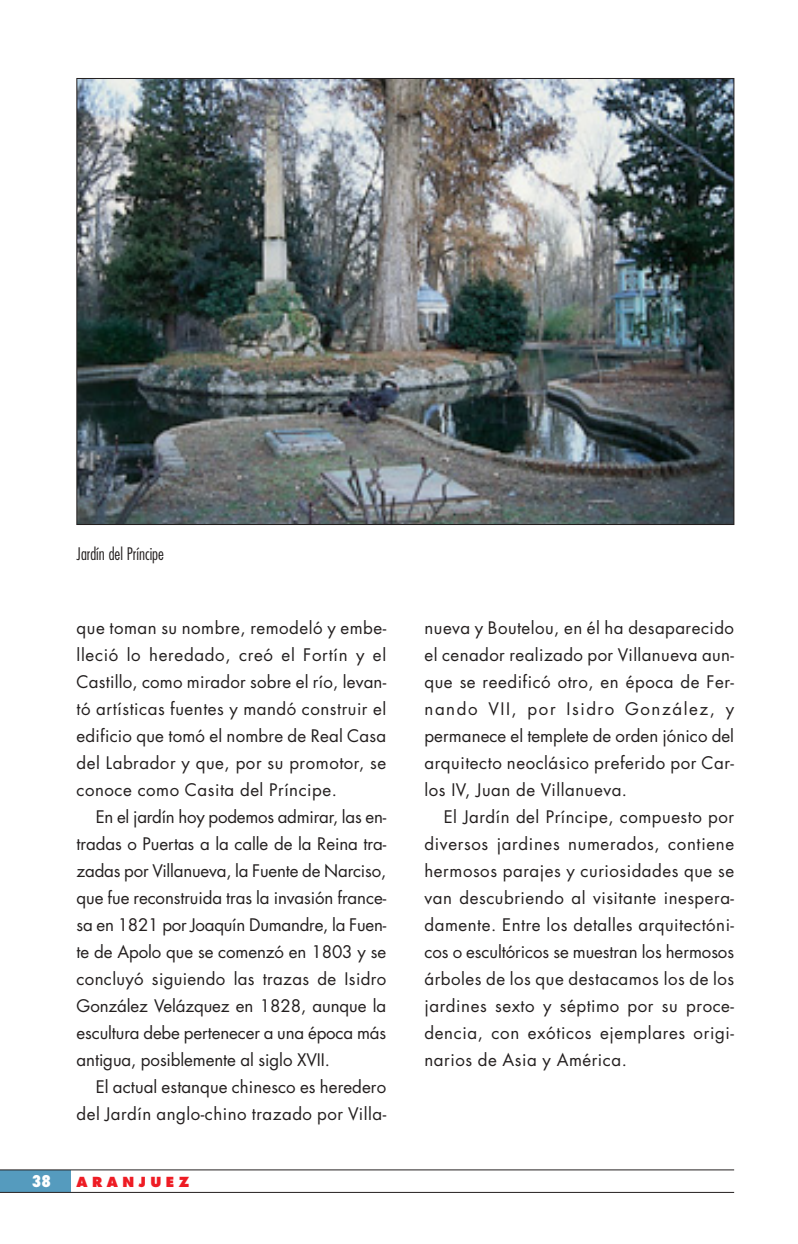
<style>
.page{position:relative;width:798px;height:1244px;background:#fff}
.page>*{position:absolute;margin:0;border:0;box-sizing:border-box;transform-origin:0 0}
.t1{font:16.88px "Futura";letter-spacing:.03em;color:#231f1f}
.t2{font:16.88px "Futura";letter-spacing:-.005em;color:#231f1f}
.t3{font:16.88px "Futura";letter-spacing:-.01em;color:#231f1f}
.t4{font:16.88px "Futura";letter-spacing:-.015em;color:#231f1f}
.t5{font:16.88px "Futura";letter-spacing:.01em;color:#231f1f}
.t6{font:16.88px "Futura";color:#231f1f}
.t7{font:16.88px "Futura";letter-spacing:.005em;color:#231f1f}
.t8{font:16.88px "Futura";letter-spacing:.09em;color:#231f1f}
.t9{font:300 condensed 16.88px "Futura";color:#231f1f}
.t10{font:800 condensed 15.75px "Futura";color:#fff}
.t11{font:800 13.5px "Futura";letter-spacing:.335em;color:#ee1c24}
</style>
<div class="page">
<div style="left:0;top:1170px;width:70px;height:22px;background:#559bbe"></div>
<hr style="left:0;top:1192px;width:733px;height:1px;background:#231f1f">
<hr style="left:0;top:1169px;width:733px;height:1px;background:#231f1f">
<img style="left:79px;top:80px;width:652px;height:443px">
<p class="t9" style="left:77px;top:546px;width:89px">Jardín del Príncipe</p>
<p class="t1" style="left:77px;top:620px;width:311px">que toman su nombre, remodeló y embe-</p>
<p class="t1" style="left:77px;top:647px;width:311px">lleció lo heredado, creó el Fortín y el</p>
<p class="t5" style="left:77px;top:674px;width:311px">Castillo, como mirador sobre el río, levan-</p>
<p class="t1" style="left:77px;top:701px;width:311px">tó artísticas fuentes y mandó construir el</p>
<p class="t1" style="left:77px;top:728px;width:311px">edificio que tomó el nombre de Real Casa</p>
<p class="t1" style="left:77px;top:755px;width:311px">del Labrador y que, por su promotor, se</p>
<p class="t1" style="left:77px;top:782px;width:262px">conoce como Casita del Príncipe.</p>
<p class="t4" style="left:96px;top:809px;width:292px">En el jardín hoy podemos admirar, las en-</p>
<p class="t2" style="left:77px;top:836px;width:311px">tradas o Puertas a la calle de la Reina tra-</p>
<p class="t3" style="left:77px;top:863px;width:311px">zadas por Villanueva, la Fuente de Narciso,</p>
<p class="t2" style="left:77px;top:890px;width:311px">que fue reconstruida tras la invasión france-</p>
<p class="t4" style="left:77px;top:917px;width:311px">sa en 1821 por Joaquín Dumandre, la Fuen-</p>
<p class="t2" style="left:77px;top:944px;width:311px">te de Apolo que se comenzó en 1803 y se</p>
<p class="t1" style="left:77px;top:971px;width:311px">concluyó siguiendo las trazas de Isidro</p>
<p class="t2" style="left:77px;top:998px;width:311px">González Velázquez en 1828, aunque la</p>
<p class="t3" style="left:77px;top:1025px;width:311px">escultura debe pertenecer a una época más</p>
<p class="t2" style="left:77px;top:1052px;width:255px">antigua, posiblemente al siglo XVII.</p>
<p class="t7" style="left:96px;top:1079px;width:292px">El actual estanque chinesco es heredero</p>
<p class="t1" style="left:77px;top:1106px;width:311px">del Jardín anglo-chino trazado por Villa-</p>
<p class="t10" style="left:32px;top:1174px;width:21px">38</p>
<p class="t11" style="left:77px;top:1176px;width:114px">ARANJUEZ</p>
<p class="t1" style="left:424px;top:620px;width:311px">nueva y Boutelou, en él ha desaparecido</p>
<p class="t1" style="left:424px;top:647px;width:311px">el cenador realizado por Villanueva aun-</p>
<p class="t1" style="left:424px;top:674px;width:311px">que se reedificó otro, en época de Fer-</p>
<p class="t8" style="left:424px;top:701px;width:311px">nando VII, por Isidro González, y</p>
<p class="t6" style="left:424px;top:728px;width:311px">permanece el templete de orden jónico del</p>
<p class="t1" style="left:424px;top:755px;width:311px">arquitecto neoclásico preferido por Car-</p>
<p class="t1" style="left:424px;top:782px;width:204px">los IV, Juan de Villanueva.</p>
<p class="t1" style="left:443px;top:809px;width:292px">El Jardín del Príncipe, compuesto por</p>
<p class="t1" style="left:424px;top:836px;width:311px">diversos jardines numerados, contiene</p>
<p class="t1" style="left:424px;top:863px;width:311px">hermosos parajes y curiosidades que se</p>
<p class="t1" style="left:424px;top:890px;width:311px">van descubriendo al visitante inespera-</p>
<p class="t1" style="left:424px;top:917px;width:311px">damente. Entre los detalles arquitectóni-</p>
<p class="t2" style="left:424px;top:944px;width:311px">cos o escultóricos se muestran los hermosos</p>
<p class="t1" style="left:424px;top:971px;width:311px">árboles de los que destacamos los de los</p>
<p class="t1" style="left:424px;top:998px;width:311px">jardines sexto y séptimo por su proce-</p>
<p class="t1" style="left:424px;top:1025px;width:311px">dencia, con exóticos ejemplares origi-</p>
<p class="t1" style="left:424px;top:1052px;width:204px">narios de Asia y América.</p>
</div>
